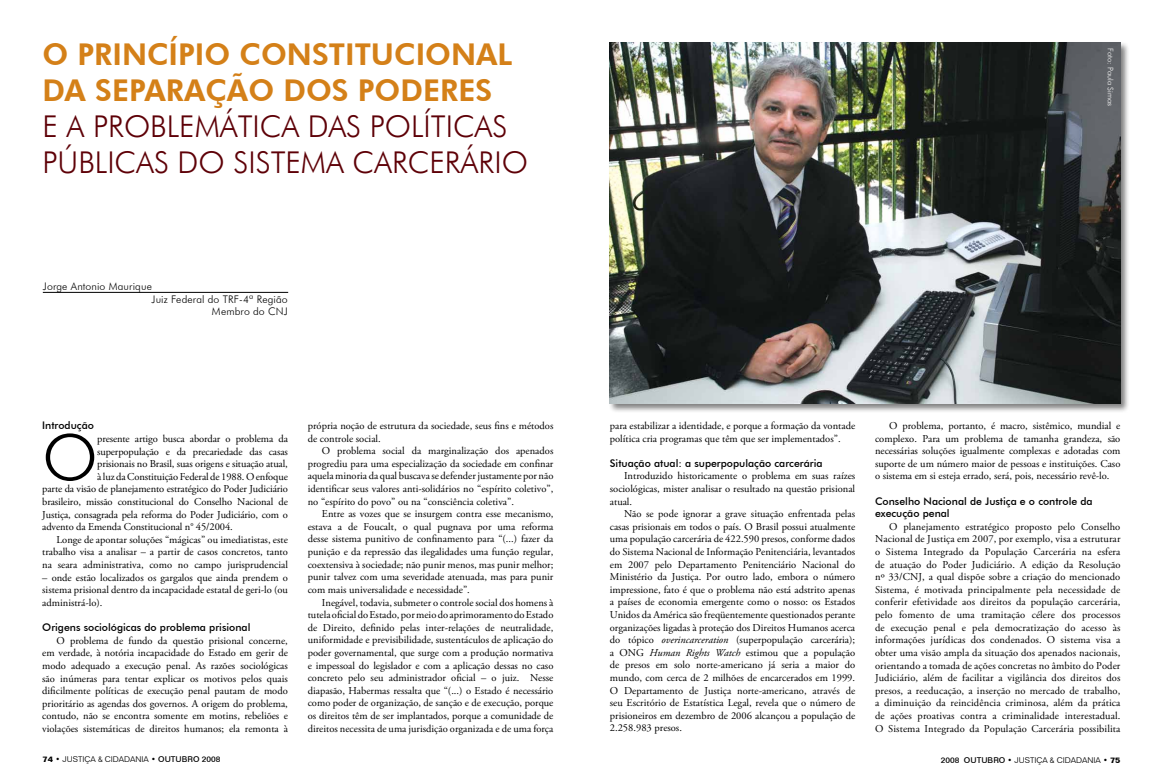
<style>
.page{position:relative;width:1163px;height:780px;background:#fff}
.page>*{position:absolute;margin:0;border:0;box-sizing:border-box;transform-origin:0 0}
.t1{font:300 63.4px "Futura BT";color:#000}
.t2{font:300 30px/36px "Futura BT";color:#5e0007}
.t3{font:800 30px/36px "Futura BT";color:#d48018}
.t4{font:10.5px/12.6px "Adobe Garamond Pro";color:#000;text-align:justify}
.t5{font:500 10.5px/12.6px "Futura BT";color:#000}
.t6{font:300 10.5px "Futura BT";letter-spacing:.01em;color:#000}
.t7{font:300 8px "Folio BT";color:#000}
.t8{font:300 7.6px "Futura BT";color:#fff}
.s1{font-style:italic}
.s2{font-weight:700}
.s3{font-weight:500}
</style>
<div class="page">
<hr style="left:43px;top:292px;width:245px;height:1px;background:#000">
<div style="left:608px;top:41px;width:521px;height:372px;background:#000;opacity:.5"></div>
<img style="left:609px;top:43px;width:511px;height:360px">
<h2 class="t3" style="left:43px;top:36px;width:471px">O PRINCÍPIO CONSTITUCIONAL<br>DA SEPARAÇÃO DOS PODERES</h2>
<h2 class="t2" style="left:43px;top:108px;width:487px">E A PROBLEMÁTICA DAS POLÍTICAS<br>PÚ BLICAS DO SISTEMA CARCERÁRIO</h2>
<p class="t6" style="left:43px;top:280px;width:111px">Jorge Antonio Maurique</p>
<p class="t6" style="left:152px;top:292px;width:138px">Juiz Federal do TRF-4ª Região</p>
<p class="t6" style="left:212px;top:305px;width:76px">Membro do CNJ</p>
<p class="t5" style="left:42px;top:419px;width:53px">Introdução</p>
<h1 class="t1" style="left:42px;top:418px;width:57px">O</h1>
<p class="t4" style="left:97px;top:432px;width:192px">presente artigo busca abordar o problema da</p>
<p class="t4" style="left:97px;top:445px;width:192px">superpopulação e da precariedade das casas</p>
<p class="t4" style="left:97px;top:458px;width:192px">prisionais no Brasil, suas origens e situação atual,</p>
<p class="t4" style="left:97px;top:470px;width:192px">à luz da Constituição Federal de 1988. O enfoque</p>
<p class="t4" style="left:42px;top:483px;width:247px">parte da visão de planejamento estratégico do Poder Judiciário</p>
<p class="t4" style="left:42px;top:495px;width:247px">brasileiro, missão constitucional do Conselho Nacional de</p>
<p class="t4" style="left:42px;top:508px;width:247px">Justiça, consagrada pela reforma do Poder Judiciário, com o</p>
<p class="t4" style="left:42px;top:521px;width:192px">advento da Emenda Constitucional n° 45/2004.</p>
<p class="t4" style="left:56px;top:533px;width:233px">Longe de apontar soluções “mágicas” ou imediatistas, este</p>
<p class="t4" style="left:42px;top:546px;width:247px">trabalho visa a analisar – a partir de casos concretos, tanto</p>
<p class="t4" style="left:42px;top:558px;width:247px">na seara administrativa, como no campo jurisprudencial</p>
<p class="t4" style="left:42px;top:571px;width:247px">– onde estão localizados os gargalos que ainda prendem o sistema prisional dentro da incapacidade estatal de geri-lo (ou administrá-lo).</p>
<p class="t5" style="left:42px;top:621px;width:210px">Origens sociológicas do problema prisional</p>
<p class="t4" style="left:42px;top:634px;width:247px;text-indent:14px">O problema de fundo da questão prisional concerne, em verdade, à notória incapacidade do Estado em gerir de modo adequado a execução penal. As razões sociológicas são inúmeras para tentar explicar os motivos pelos quais dificilmente políticas de execução penal pautam de modo prioritário as agendas dos governos. A origem do problema, contudo, não se encontra somente em motins, rebeliões e violações sistemáticas de direitos humanos; ela remonta à</p>
<p class="t4" style="left:308px;top:419px;width:247px">própria noção de estrutura da sociedade, seus fins e métodos de controle social.</p>
<p class="t4" style="left:308px;top:445px;width:247px;text-indent:14px">O problema social da marginalização dos apenados progrediu para uma especialização da sociedade em confinar aquela minoria da qual buscava se defender justamente por não identificar seus valores anti-solidários no “espírito coletivo”, no “espírito do povo” ou na “consciência coletiva”.</p>
<p class="t4" style="left:308px;top:508px;width:247px;text-indent:14px">Entre as vozes que se insurgem contra esse mecanismo, estava a de Foucalt, o qual pugnava por uma reforma desse sistema punitivo de confinamento para “(...) fazer da punição e da repressão das ilegalidades uma função regular, coextensiva à sociedade; não punir menos, mas punir melhor; punir talvez com uma severidade atenuada, mas para punir com mais universalidade e necessidade”.</p>
<p class="t4" style="left:308px;top:596px;width:247px;text-indent:14px">Inegável, todavia, submeter o controle social dos homens à tutela oficial do Estado, por meio do aprimoramento do Estado de Direito, definido pelas inter-relações de neutralidade, uniformidade e previsibilidade, sustentáculos de aplicação do poder governamental, que surge com a produção normativa e impessoal do legislador e com a aplicação dessas no caso concreto pelo seu administrador oficial – o juiz. Nesse diapasão, Habermas ressalta que “(...) o Estado é necessário como poder de organização, de sanção e de execução, porque os direitos têm de ser implantados, porque a comunidade de direitos necessita de uma jurisdição organizada e de uma força</p>
<p class="t8" style="left:1114px;top:48px;width:59px;rotate:90deg">Foto: Paula Simas</p>
<p class="t4" style="left:609px;top:419px;width:247px">para estabilizar a identidade, e porque a formação da vontade política cria programas que têm que ser implementados”.</p>
<p class="t5" style="left:609px;top:456px;width:214px">Situação atual: a superpopulação carcerária</p>
<p class="t4" style="left:609px;top:470px;width:247px;text-indent:14px">Introduzido historicamente o problema em suas raízes sociológicas, mister analisar o resultado na questão prisional atual.</p>
<p class="t4" style="left:609px;top:508px;width:247px;text-indent:14px">Não se pode ignorar a grave situação enfrentada pelas casas prisionais em todos o país. O Brasil possui atualmente uma população carcerária de 422.590 presos, conforme dados do Sistema Nacional de Informação Penitenciária, levantados em 2007 pelo Departamento Penitenciário Nacional do Ministério da Justiça. Por outro lado, embora o número impressione, fato é que o problema não está adstrito apenas a países de economia emergente como o nosso: os Estados Unidos da América são freqüentemente questionados perante organizações ligadas à proteção dos Direitos Humanos acerca do tópico <span class="s1">overincarceration</span> (superpopulação carcerária); a ONG <span class="s1">Human Rights Watch</span> estimou que a população de presos em solo norte-americano já seria a maior do mundo, com cerca de 2 milhões de encarcerados em 1999.<br>O Departamento de Justiça norte-americano, através de seu Escritório de Estatística Legal, revela que o número de prisioneiros em dezembro de 2006 alcançou a população de 2.258.983 presos.</p>
<p class="t4" style="left:874px;top:419px;width:247px;text-indent:14px">O problema, portanto, é macro, sistêmico, mundial e complexo. Para um problema de tamanha grandeza, são necessárias soluções igualmente complexas e adotadas com suporte de um número maior de pessoas e instituições. Caso o sistema em si esteja errado, será, pois, necessário revê-lo.</p>
<p class="t5" style="left:874px;top:494px;width:219px">Conselho Nacional de Justiça e o controle da execução penal</p>
<p class="t4" style="left:874px;top:520px;width:247px;text-indent:14px">O planejamento estratégico proposto pelo Conselho Nacional de Justiça em 2007, por exemplo, visa a estruturar o Sistema Integrado da População Carcerária na esfera de atuação do Poder Judiciário. A edição da Resolução nº 33/CNJ, a qual dispõe sobre a criação do mencionado Sistema, é motivada principalmente pela necessidade de conferir efetividade aos direitos da população carcerária, pelo fomento de uma tramitação célere dos processos de execução penal e pela democratização do acesso às informações jurídicas dos condenados. O sistema visa a obter uma visão ampla da situação dos apenados nacionais, orientando a tomada de ações concretas no âmbito do Poder Judiciário, além de facilitar a vigilância dos direitos dos presos, a reeducação, a inserção no mercado de trabalho, a diminuição da reincidência criminosa, além da prática de ações proativas contra a criminalidade interestadual.<br>O Sistema Integrado da População Carcerária possibilita</p>
<p class="t7" style="left:43px;top:754px;width:179px"><span class="s2">74</span> • JUSTIÇA &amp; CIDADANIA • <span class="s3">OUTUBRO 2008</span></p>
<p class="t7" style="left:940px;top:755px;width:181px"><span class="s3">2008 OUTUBRO</span> • JUSTIÇA &amp; CIDADANIA • <span class="s2">75</span></p>
</div>
